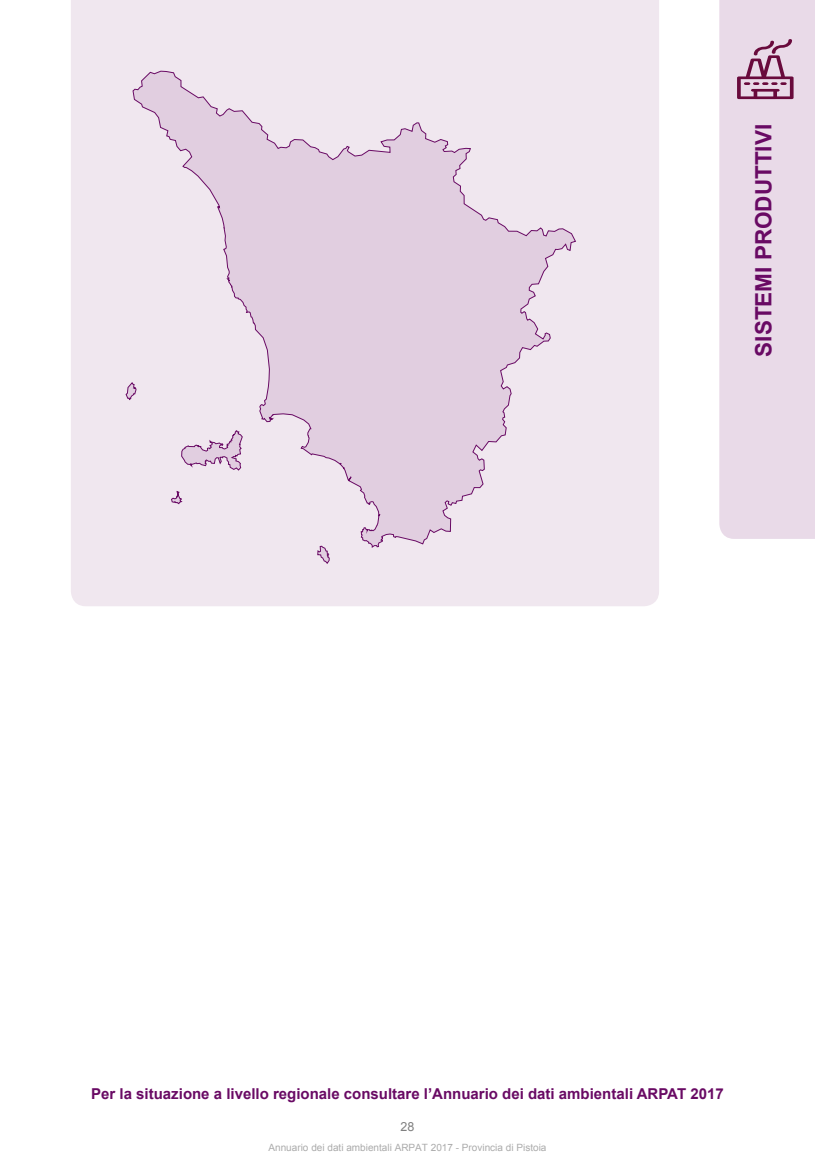
<style>
.page{position:relative;width:815px;height:1170px;background:#fff}
.page>*{position:absolute;margin:0;border:0;box-sizing:border-box;transform-origin:0 0}
.t1{font:700 22.5px "Arial";color:#690a64}
.t2{font:700 15px "Arial";color:#690a64}
.t3{font:12.5px "Arial";color:#808080}
.t4{font:10px "Arial";color:#ababab}
</style>
<div class="page">
<svg style="left:719px;top:0;width:96px;height:539px;background:#e9dbe8"></svg>
<svg style="left:737px;top:39px;width:57px;height:60px;background:#c199b2"></svg>
<div style="left:71px;top:0;width:588px;height:606px;background:#f0e7ef"></div>
<svg style="left:132px;top:71px;width:444px;height:477px;background:#e8d9e7"></svg>
<svg style="left:181px;top:430px;width:62px;height:41px;background:#dcc6da"></svg>
<svg style="left:171px;top:490px;width:12px;height:14px"></svg>
<svg style="left:125px;top:382px;width:12px;height:18px"></svg>
<svg style="left:317px;top:545px;width:13px;height:19px"></svg>
<h1 class="t1" style="left:748px;top:357px;width:234px;rotate:-90deg">SISTEMI PRODUTTIVI</h1>
<p class="t2" style="left:91px;top:1083px;width:634px">Per la situazione a livello regionale consultare l’Annuario dei dati ambientali ARPAT 2017</p>
<p class="t3" style="left:401px;top:1118px;width:15px">28</p>
<p class="t4" style="left:269px;top:1140px;width:279px">Annuario dei dati ambientali ARPAT 2017 - Provincia di Pistoia</p>
</div>
